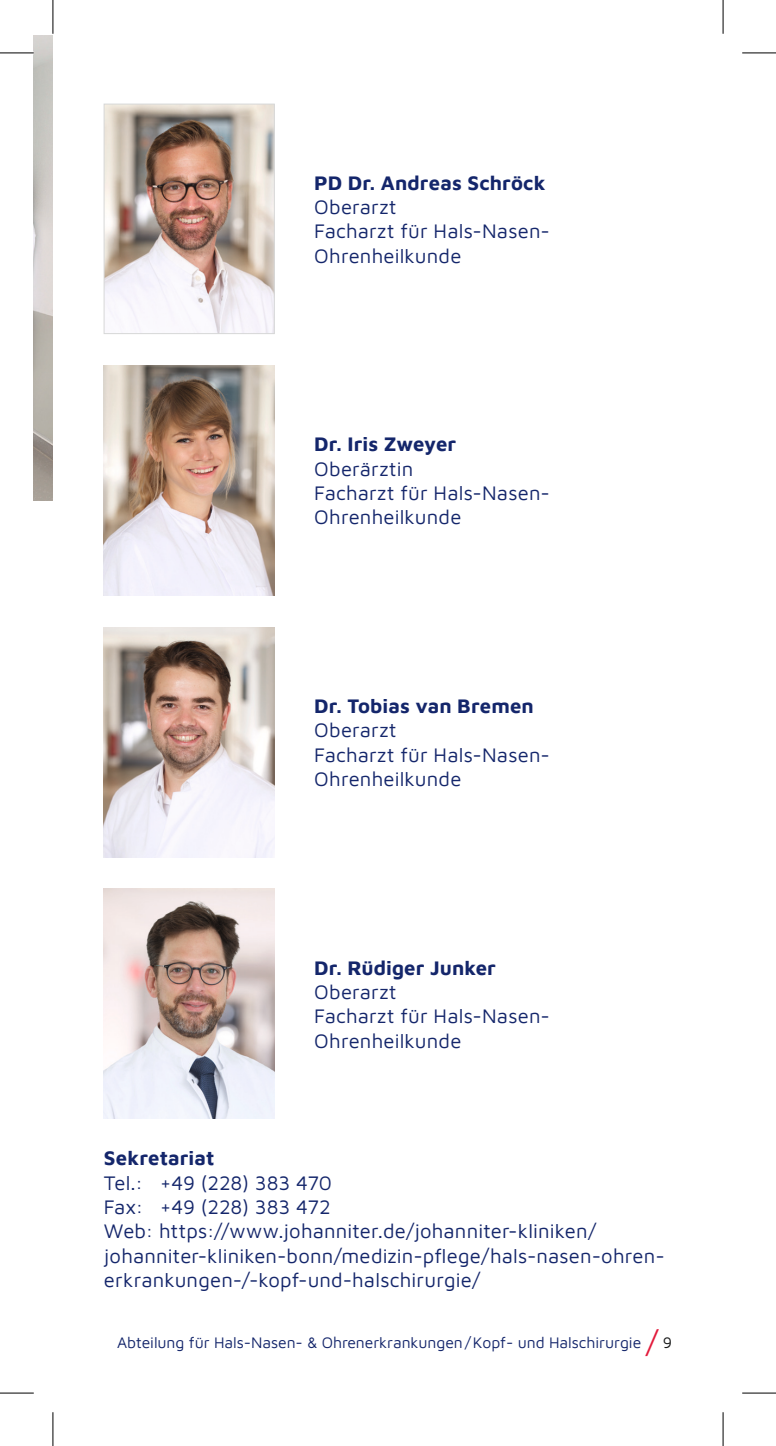
<style>
.page{position:relative;width:776px;height:1446px;background:#fff}
.page>*{position:absolute;margin:0;border:0;box-sizing:border-box;transform-origin:0 0}
.t1{font:20.25px/24.3px "Maven Pro";letter-spacing:.01em;color:#14266b}
.t2{font:700 20.25px "Maven Pro";letter-spacing:.005em;color:#14266b}
.t3{font:15.75px "Maven Pro";letter-spacing:-.005em;color:#14266b}
.s1{font-size:31.5px;color:#e21a3b}
.s2{color:#151616}
</style>
<div class="page">
<img style="left:34px;top:36px;width:19px;height:465px">
<img style="left:106px;top:106px;width:166px;height:226px">
<div style="left:104px;top:104px;width:170px;height:230px;border:1px solid #d7d8d8"></div>
<img style="left:104px;top:627px;width:170px;height:230px">
<img style="left:104px;top:365px;width:170px;height:230px">
<img style="left:104px;top:888px;width:170px;height:230px">
<hr style="left:0;top:53px;width:34px;height:1px;background:#000">
<hr style="left:742px;top:53px;width:33px;height:1px;background:#000">
<hr style="left:0;top:1392px;width:34px;height:1px;background:#000">
<hr style="left:742px;top:1392px;width:33px;height:1px;background:#000">
<hr style="left:53px;top:0;width:1px;height:34px;background:#000">
<hr style="left:53px;top:1411px;width:1px;height:34px;background:#000">
<hr style="left:722px;top:0;width:1px;height:34px;background:#000">
<hr style="left:722px;top:1411px;width:1px;height:34px;background:#000">
<p class="t2" style="left:314px;top:169px;width:233px">PD Dr. Andreas Schröck</p>
<p class="t1" style="left:314px;top:194px;width:237px">Oberarzt<br>Facharzt für Hals-Nasen-<br>Ohrenheilkunde</p>
<p class="t2" style="left:314px;top:430px;width:143px">Dr. Iris Zweyer</p>
<p class="t1" style="left:314px;top:455px;width:237px">Oberärztin<br>Facharzt für Hals-Nasen-<br>Ohrenheilkunde</p>
<p class="t2" style="left:314px;top:692px;width:221px">Dr. Tobias van Bremen</p>
<p class="t1" style="left:314px;top:717px;width:237px">Oberarzt<br>Facharzt für Hals-Nasen-<br>Ohrenheilkunde</p>
<p class="t2" style="left:314px;top:953px;width:183px">Dr. Rüdiger Junker</p>
<p class="t1" style="left:314px;top:978px;width:237px">Oberarzt<br>Facharzt für Hals-Nasen-<br>Ohrenheilkunde</p>
<p class="t2" style="left:104px;top:1144px;width:112px">Sekretariat</p>
<p class="t1" style="left:104px;top:1169px;width:562px">Tel.: +49 (228) 383 470<br>Fax: +49 (228) 383 472<br>Web: https://www.johanniter.de/johanniter-kliniken/ johanniter-kliniken-bonn/medizin-pflege/hals-nasen-ohren&shy;erkrankungen-/-kopf-und-halschirurgie/</p>
<p class="t3" style="left:117px;top:1331px;width:556px">Abteilung für Hals-Nasen- &amp; Ohrenerkrankungen/Kopf- und Halschirurgie <span class="s1">/</span> <span class="s2">9</span></p>
</div>
